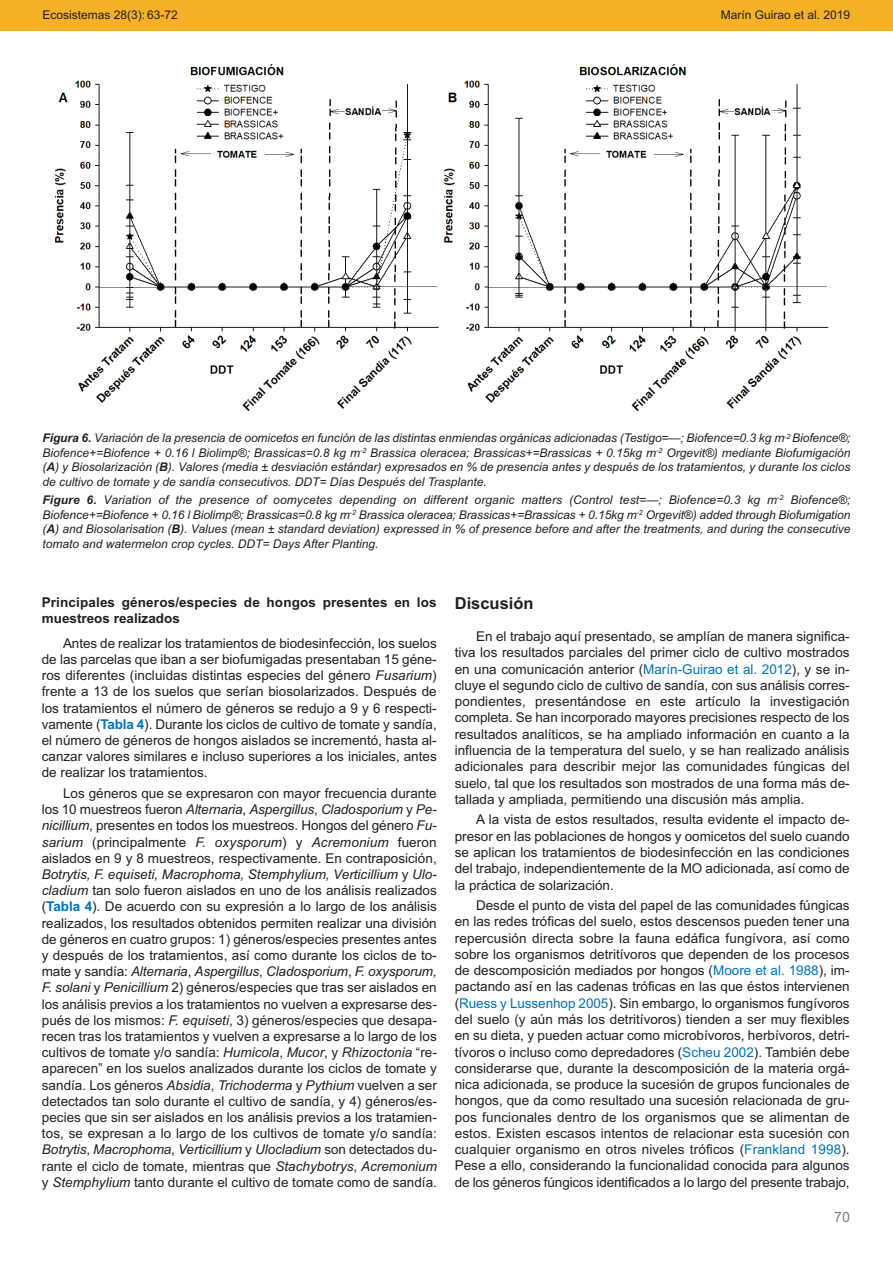
<style>
.page{position:relative;width:893px;height:1263px;background:#fff}
.page>*{position:absolute;margin:0;border:0;box-sizing:border-box;transform-origin:0 0}
.t1{font:700 16.5px "Arial";color:#231f20}
.t2{font:14.25px "Arial";color:#7f7e7c}
.t3{font:13.5px/16.2px "Arial";color:#231f20;text-align:justify}
.t4{font:700 13.5px/16.2px "Arial";letter-spacing:.01em;color:#231f20}
.t5{font:italic 12px/14.4px "Arial";color:#231f20;text-align:justify}
.t6{font:12px "Arial";color:#231f20}
.s1{font-weight:700}
.s2{font-style:italic}
.s3{font-weight:700;color:#0072ba}
.s4{color:#0072ba}
</style>
<div class="page">
<div style="left:0;top:0;width:893px;height:30px;background:#f4b027"></div>
<img style="left:54px;top:64px;width:775px;height:348px">
<p class="t6" style="left:43px;top:7px;width:137px">Ecosistemas 28(3): 63-72</p>
<p class="t6" style="left:721px;top:7px;width:131px">Marín Guirao et al. 2019</p>
<p class="t5" style="left:43px;top:431px;width:809px"><span class="s1">Figura 6.</span> Variación de la presencia de oomicetos en función de las distintas enmiendas orgánicas adicionadas (Testigo=—; Biofence=0.3 kg m<sup>-2</sup> Biofence®; Biofence+=Biofence + 0.16 l Biolimp®; Brassicas=0.8 kg m<sup>-2</sup> Brassica oleracea; Brassicas+=Brassicas + 0.15kg m<sup>-2</sup> Orgevit®) mediante Biofumigación (<span class="s1">A</span>) y Biosolarización (<span class="s1">B</span>). Valores (media ± desviación estándar) expresados en % de presencia antes y después de los tratamientos, y durante los ciclos de cultivo de tomate y de sandía consecutivos. DDT= Días Después del Trasplante.</p>
<p class="t5" style="left:43px;top:493px;width:809px"><span class="s1">Figure 6.</span> Variation of the presence of oomycetes depending on different organic matters (Control test=—; Biofence=0.3 kg m<sup>-2</sup> Biofence®; Biofence+=Biofence + 0.16 l Biolimp®; Brassicas=0.8 kg m<sup>-2</sup> Brassica oleracea; Brassicas+=Brassicas + 0.15kg m<sup>-2</sup> Orgevit®) added through Biofumigation (<span class="s1">A</span>) and Biosolarisation (<span class="s1">B</span>). Values (mean ± standard deviation) expressed in % of presence before and after the treatments, and during the consecutive tomato and watermelon crop cycles. DDT= Days After Planting.</p>
<p class="t4" style="left:42px;top:594px;width:396px">Principales géneros/especies de hongos presentes en los muestreos realizados</p>
<p class="t3" style="left:42px;top:635px;width:396px;text-indent:21px">Antes de realizar los tratamientos de biodesinfección, los suelos de las parcelas que iban a ser biofumigadas presentaban 15 géne&shy;ros diferentes (incluidas distintas especies del género <span class="s2">Fusarium</span>) frente a 13 de los suelos que serían biosolarizados. Después de los tratamientos el número de géneros se redujo a 9 y 6 respecti&shy;vamente (<span class="s3">Tabla 4</span>). Durante los ciclos de cultivo de tomate y sandía, el número de géneros de hongos aislados se incrementó, hasta al&shy;canzar valores similares e incluso superiores a los iniciales, antes de realizar los tratamientos.</p>
<p class="t3" style="left:42px;top:785px;width:397px;text-indent:21px">Los géneros que se expresaron con mayor frecuencia durante los 10 muestreos fueron <span class="s2">Alternaria</span>, <span class="s2">Aspergillus</span>, <span class="s2">Cladosporium</span> y <span class="s2">Pe&shy;nicillium</span>, presentes en todos los muestreos. Hongos del género <span class="s2">Fu&shy;sarium</span> (principalmente <span class="s2">F. oxysporum</span>) y <span class="s2">Acremonium</span> fueron aislados en 9 y 8 muestreos, respectivamente. En contraposición, <span class="s2">Botrytis, F. equiseti, Macrophoma, Stemphylium, Verticillium</span> y <span class="s2">Ulo&shy;cladium</span> tan solo fueron aislados en uno de los análisis realizados (<span class="s3">Tabla 4</span>). De acuerdo con su expresión a lo largo de los análisis realizados, los resultados obtenidos permiten realizar una división de géneros en cuatro grupos: 1) géneros/especies presentes antes y después de los tratamientos, así como durante los ciclos de to&shy;mate y sandía: <span class="s2">Alternaria</span>, <span class="s2">Aspergillus</span>, <span class="s2">Cladosporium</span>, <span class="s2">F. oxysporum, F. solani</span> y <span class="s2">Penicillium</span> 2) géneros/especies que tras ser aislados en los análisis previos a los tratamientos no vuelven a expresarse des&shy;pués de los mismos: <span class="s2">F. equiseti</span>, 3) géneros/especies que desapa&shy;recen tras los tratamientos y vuelven a expresarse a lo largo de los cultivos de tomate y/o sandía: <span class="s2">Humicola</span>, <span class="s2">Mucor</span>, y <span class="s2">Rhizoctonia</span> “re&shy;aparecen” en los suelos analizados durante los ciclos de tomate y sandía. Los géneros <span class="s2">Absidia</span>, <span class="s2">Trichoderma</span> y <span class="s2">Pythium</span> vuelven a ser detectados tan solo durante el cultivo de sandía, y 4) géneros/es&shy;pecies que sin ser aislados en los análisis previos a los tratamien&shy;tos, se expresan a lo largo de los cultivos de tomate y/o sandía:<br><span class="s2">Botrytis</span>, <span class="s2">Macrophoma</span>, <span class="s2">Verticillium</span> y <span class="s2">Ulocladium</span> son detectados du&shy;rante el ciclo de tomate, mientras que <span class="s2">Stachybotrys</span>, <span class="s2">Acremonium </span>y <span class="s2">Stemphylium</span> tanto durante el cultivo de tomate como de sandía.</p>
<p class="t1" style="left:455px;top:594px;width:80px">Discusión</p>
<p class="t3" style="left:455px;top:628px;width:396px;text-indent:21px">En el trabajo aquí presentado, se amplían de manera significa&shy;tiva los resultados parciales del primer ciclo de cultivo mostrados en una comunicación anterior (<span class="s4">Marín-Guirao et al. 2012</span>), y se in&shy;cluye el segundo ciclo de cultivo de sandía, con sus análisis corres&shy;pondientes, presentándose en este artículo la investigación completa. Se han incorporado mayores precisiones respecto de los resultados analíticos, se ha ampliado información en cuanto a la influencia de la temperatura del suelo, y se han realizado análisis adicionales para describir mejor las comunidades fúngicas del suelo, tal que los resultados son mostrados de una forma más de&shy;tallada y ampliada, permitiendo una discusión más amplia.</p>
<p class="t3" style="left:455px;top:812px;width:396px;text-indent:21px">A la vista de estos resultados, resulta evidente el impacto de&shy;presor en las poblaciones de hongos y oomicetos del suelo cuando se aplican los tratamientos de biodesinfección en las condiciones del trabajo, independientemente de la MO adicionada, así como de la práctica de solarización.</p>
<p class="t3" style="left:455px;top:897px;width:396px;text-indent:21px">Desde el punto de vista del papel de las comunidades fúngicas en las redes tróficas del suelo, estos descensos pueden tener una repercusión directa sobre la fauna edáfica fungívora, así como sobre los organismos detritívoros que dependen de los procesos de descomposición mediados por hongos (<span class="s4">Moore et al. 1988</span>), im&shy;pactando así en las cadenas tróficas en las que éstos intervienen (<span class="s4">Ruess y Lussenhop 2005</span>). Sin embargo, lo organismos fungívoros del suelo (y aún más los detritívoros) tienden a ser muy flexibles en su dieta, y pueden actuar como microbívoros, herbívoros, detri&shy;tívoros o incluso como depredadores (<span class="s4">Scheu 2002</span>). También debe considerarse que, durante la descomposición de la materia orgá&shy;nica adicionada, se produce la sucesión de grupos funcionales de hongos, que da como resultado una sucesión relacionada de gru&shy;pos funcionales dentro de los organismos que se alimentan de estos. Existen escasos intentos de relacionar esta sucesión con cualquier organismo en otros niveles tróficos (<span class="s4">Frankland 1998</span>).<br>Pese a ello, considerando la funcionalidad conocida para algunos de los géneros fúngicos identificados a lo largo del presente trabajo,</p>
<p class="t2" style="left:834px;top:1209px;width:17px">70</p>
</div>
